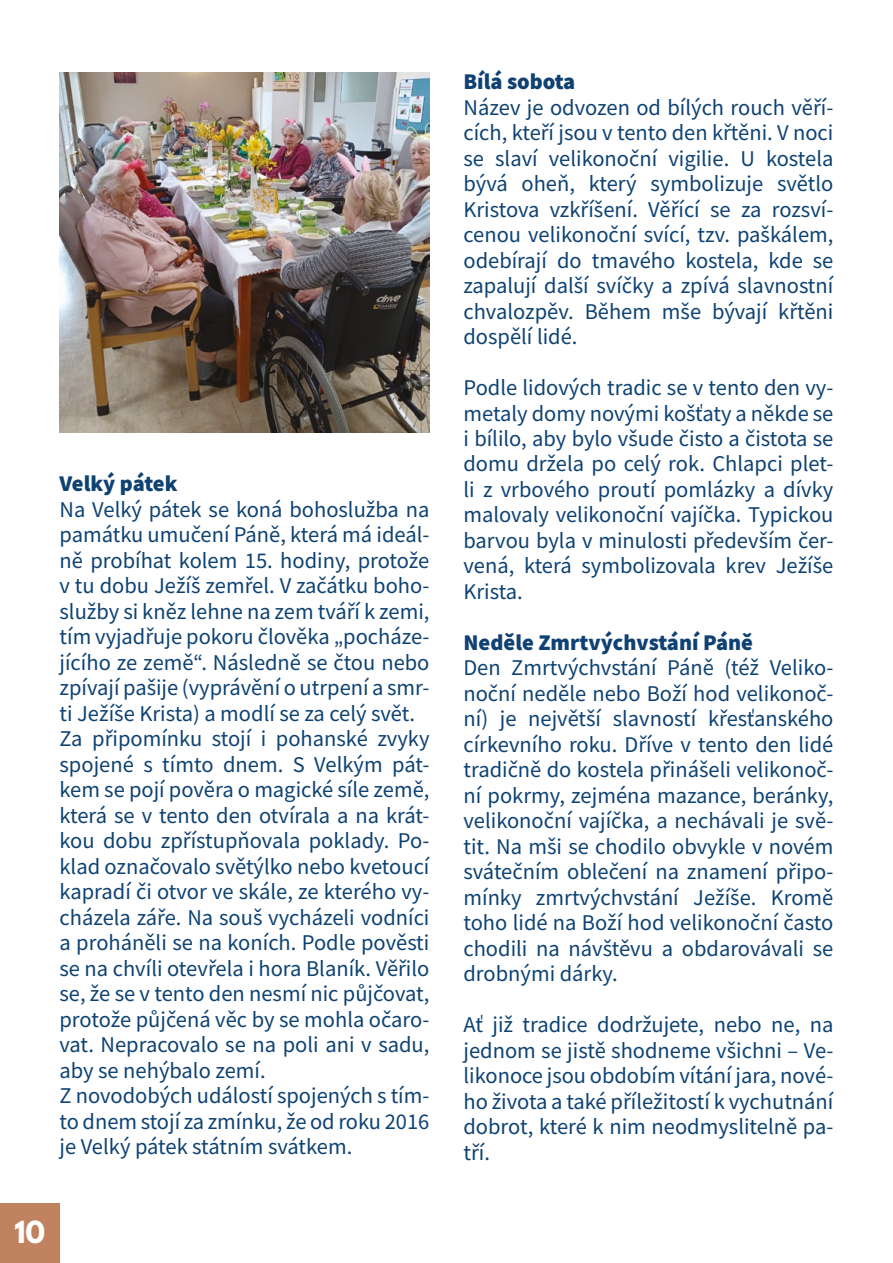
<style>
.page{position:relative;width:893px;height:1263px;background:#fff}
.page>*{position:absolute;margin:0;border:0;box-sizing:border-box;transform-origin:0 0}
.t1{font:700 27px "League Spartan";color:#fff}
.t2{font:22.5px/25.5px "Source Sans Pro";color:#0e4273;text-align:justify}
.t3{font:900 22.5px "Source Sans Pro";color:#0f4172}
</style>
<div class="page">
<div style="left:0;top:1203px;width:60px;height:60px;background:#c0825f"></div>
<img style="left:60px;top:72px;width:369px;height:360px">
<p class="t3" style="left:60px;top:468px;width:120px">Velký pátek</p>
<p class="t2" style="left:60px;top:497px;width:371px;text-align:left">Na Velký pátek se koná bohoslužba na památku umučení Páně, která má ideál&shy;ně probíhat kolem 15. hodiny, protože v tu dobu Ježíš zemřel. V začátku boho&shy;služby si kněz lehne na zem tváří k zemi, tím vyjadřuje pokoru člověka „pocháze&shy;jícího ze země“. Následně se čtou nebo zpívají pašije (vyprávění o utrpení a smr&shy;ti Ježíše Krista) a modlí se za celý svět.<br>Za připomínku stojí i pohanské zvyky spojené s tímto dnem. S Velkým pát&shy;kem se pojí pověra o magické síle země, která se v tento den otvírala a na krát&shy;kou dobu zpřístupňovala poklady. Po&shy;klad označovalo světýlko nebo kvetoucí kapradí či otvor ve skále, ze kterého vy&shy;cházela záře. Na souš vycházeli vodníci a proháněli se na koních. Podle pověsti se na chvíli otevřela i hora Blaník. Věřilo se, že se v tento den nesmí nic půjčovat, protože půjčená věc by se mohla očaro&shy;vat. Nepracovalo se na poli ani v sadu, aby se nehýbalo zemí.<br>Z novodobých událostí spojených s tím&shy;to dnem stojí za zmínku, že od roku 2016 je Velký pátek státním svátkem.</p>
<p class="t1" style="left:14px;top:1211px;width:32px">10</p>
<p class="t3" style="left:463px;top:66px;width:113px">Bílá sobota</p>
<p class="t2" style="left:463px;top:94px;width:371px">Název je odvozen od bílých rouch věří&shy;cích, kteří jsou v tento den křtěni. V noci se slaví velikonoční vigilie. U kostela bývá oheň, který symbolizuje světlo Kristova vzkříšení. Věřící se za rozsví&shy;cenou velikonoční svící, tzv. paškálem, odebírají do tmavého kostela, kde se zapalují další svíčky a zpívá slavnostní chvalozpěv. Během mše bývají křtěni dospělí lidé.</p>
<p class="t2" style="left:463px;top:375px;width:371px">Podle lidových tradic se v tento den vy&shy;metaly domy novými košťaty a někde se i bílilo, aby bylo všude čisto a čistota se domu držela po celý rok. Chlapci plet&shy;li z vrbového proutí pomlázky a dívky malovaly velikonoční vajíčka. Typickou barvou byla v minulosti především čer&shy;vená, která symbolizovala krev Ježíše Krista.</p>
<p class="t3" style="left:463px;top:627px;width:291px">Neděle Zmrtvýchvstání Páně</p>
<p class="t2" style="left:463px;top:655px;width:371px">Den Zmrtvýchvstání Páně (též Veliko&shy;noční neděle nebo Boží hod velikonoč&shy;ní) je největší slavností křesťanského církevního roku. Dříve v tento den lidé tradičně do kostela přinášeli velikonoč&shy;ní pokrmy, zejména mazance, beránky, velikonoční vajíčka, a nechávali je svě&shy;tit. Na mši se chodilo obvykle v novém svátečním oblečení na znamení připo&shy;mínky zmrtvýchvstání Ježíše. Kromě toho lidé na Boží hod velikonoční často chodili na návštěvu a obdarovávali se drobnými dárky.</p>
<p class="t2" style="left:463px;top:1012px;width:371px">Ať již tradice dodržujete, nebo ne, na jednom se jistě shodneme všichni – Ve&shy;likonoce jsou obdobím vítání jara, nové&shy;ho života a také příležitostí k vychutnání dobrot, které k nim neodmyslitelně pa&shy;tří.</p>
</div>
